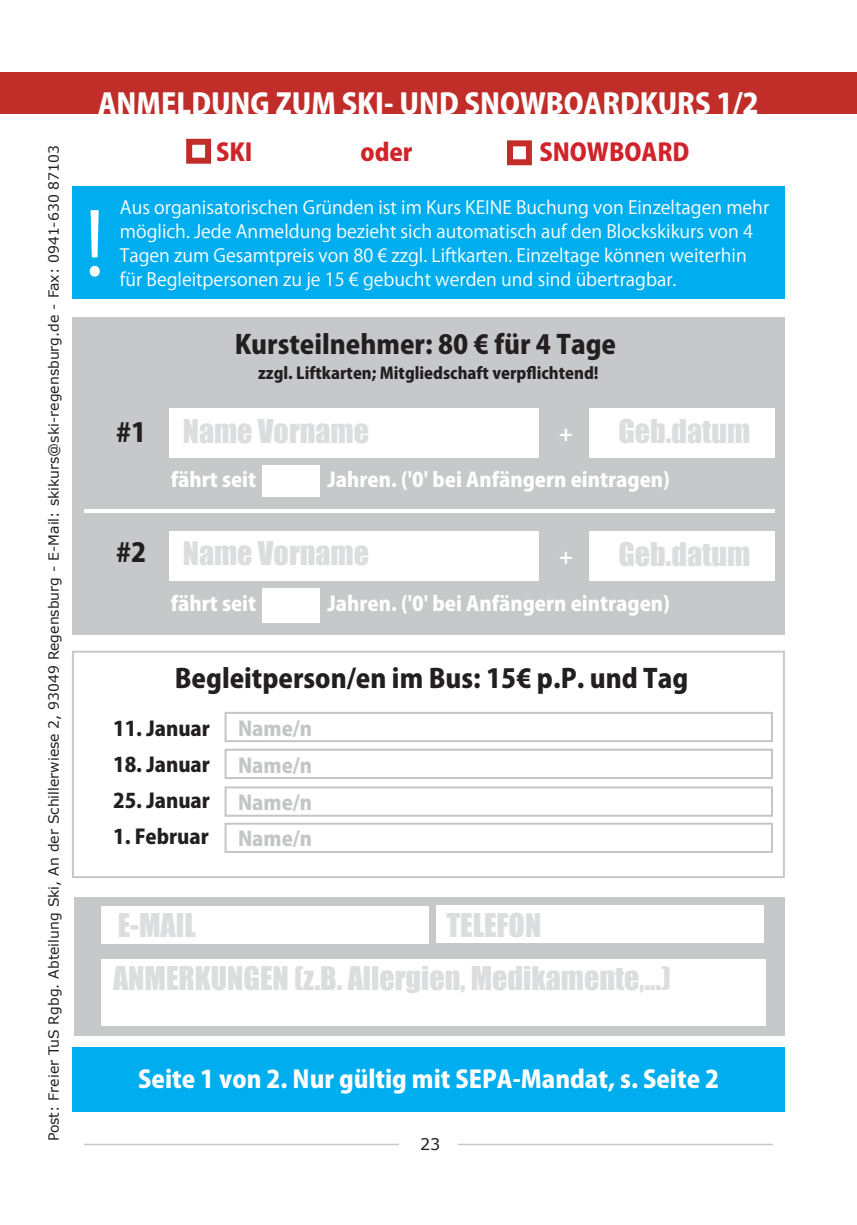
<style>
.page{position:relative;width:857px;height:1225px;background:#fff}
.page>*{position:absolute;margin:0;border:0;box-sizing:border-box;transform-origin:0 0}
.t1{font:86px "Ryo Gothic Plus N";color:#fff}
.t2{font:30px/52.8px "Impact";color:#dcdddf}
.t3{font:800 28px "Ryo Gothic Plus N";color:#fff}
.t4{font:900 26px "Ryo Gothic Plus N";color:#231f20}
.t5{font:900 24px "Ryo Gothic Plus N";color:#fff}
.t6{font:900 24px "Ryo Gothic Plus N";color:#d1232a}
.t7{font:900 20px "Ryo Gothic Plus N";color:#fff}
.t8{font:900 20px "Ryo Gothic Plus N";color:#231f20}
.t9{font:900 20px/37.2px "Ryo Gothic Plus N";color:#c4c5c5;text-align:justify}
.t10{font:18px/24px "Ryo Gothic Plus N";color:#fff}
.t11{font:900 16px "Ryo Gothic Plus N";color:#231f20}
.t12{font:16px "Verdana";color:#231f20}
.t13{font:14px "Verdana";color:#231f20}
</style>
<div class="page">
<div style="left:0;top:72px;width:856px;height:42px;background:#c12e2a"></div>
<hr style="left:84px;top:1143px;width:315px;height:2px;background:#c7c8ca">
<hr style="left:458px;top:1143px;width:314px;height:2px;background:#c7c8ca">
<div style="left:72px;top:317px;width:712px;height:317px;background:#c7c8ca"></div>
<div style="left:74px;top:897px;width:710px;height:138px;background:#c7c8ca"></div>
<div style="left:72px;top:650px;width:712px;height:228px;background:#fff;border:2px solid #c7c8ca"></div>
<div style="left:169px;top:408px;width:370px;height:50px;background:#fff"></div>
<div style="left:169px;top:531px;width:370px;height:50px;background:#fff"></div>
<div style="left:589px;top:408px;width:185px;height:50px;background:#fff"></div>
<div style="left:589px;top:531px;width:185px;height:50px;background:#fff"></div>
<div style="left:101px;top:906px;width:327px;height:37px;background:#fff"></div>
<div style="left:436px;top:905px;width:327px;height:37px;background:#fff"></div>
<div style="left:101px;top:959px;width:663px;height:66px;background:#fff"></div>
<hr style="left:84px;top:509px;width:690px;height:3px;background:#fff">
<div style="left:186px;top:139px;width:25px;height:25px;background:#fff;border:6px solid #c12e2a"></div>
<div style="left:506px;top:140px;width:25px;height:25px;background:#fff;border:6px solid #c12e2a"></div>
<div style="left:72px;top:186px;width:712px;height:113px;background:#00aeef"></div>
<div style="left:224px;top:712px;width:548px;height:30px;background:#fff;border:2px solid #c4c5c5"></div>
<div style="left:224px;top:748px;width:548px;height:31px;background:#fff;border:2px solid #c4c5c5"></div>
<div style="left:224px;top:786px;width:548px;height:30px;background:#fff;border:2px solid #c4c5c5"></div>
<div style="left:224px;top:822px;width:548px;height:31px;background:#fff;border:2px solid #c4c5c5"></div>
<div style="left:262px;top:465px;width:58px;height:31px;background:#fff"></div>
<div style="left:262px;top:588px;width:58px;height:35px;background:#fff"></div>
<div style="left:72px;top:1047px;width:712px;height:65px;background:#00aeef"></div>
<h3 class="t3" style="left:98px;top:85px;width:662px">ANMELDUNG ZUM SKI- UND SNOWBOARDKURS 1/2</h3>
<p class="t13" style="left:44px;top:1141px;width:998px;rotate:-90deg">Post: Freier TuS Rgbg. Abteilung Ski, An der Schillerwiese 2, 93049 Regensburg - E-Mail: skikurs@ski-regensburg.de - Fax: 0941-630 87103</p>
<h3 class="t6" style="left:216px;top:137px;width:38px">SKI</h3>
<h3 class="t6" style="left:360px;top:137px;width:54px">oder</h3>
<h3 class="t6" style="left:539px;top:137px;width:152px">SNOWBOARD</h3>
<p class="t10" style="left:120px;top:196px;width:650px">Aus organisatorischen Gründen ist im Kurs KEINE Buchung von Einzeltagen mehr möglich. Jede Anmeldung bezieht sich automatisch auf den Blockskikurs von 4<br>Tagen zum Gesamtpreis von 80 € zzgl. Liftkarten. Einzeltage können weiterhin</p>
<h1 class="t1" style="left:84px;top:191px;width:23px">!</h1>
<p class="t10" style="left:120px;top:268px;width:558px">für Begleitpersonen zu je 15 € gebucht werden und sind übertragbar.</p>
<h3 class="t4" style="left:234px;top:328px;width:383px">Kursteilnehmer: 80 € für 4 Tage</h3>
<p class="t11" style="left:258px;top:363px;width:342px">zzgl. Liftkarten; Mitgliedschaft verpflichtend!</p>
<h2 class="t2" style="left:618px;top:404px;width:133px">Geb.datum</h2>
<h2 class="t2" style="left:183px;top:404px;width:188px">Name Vorname</h2>
<h3 class="t4" style="left:116px;top:416px;width:32px">#1</h3>
<p class="t7" style="left:558px;top:420px;width:15px">+</p>
<p class="t7" style="left:171px;top:467px;width:87px">fährt seit</p>
<p class="t7" style="left:327px;top:467px;width:344px">Jahren. ('0' bei Anfängern eintragen)</p>
<h2 class="t2" style="left:183px;top:525px;width:188px">Name Vorname</h2>
<h3 class="t4" style="left:116px;top:535px;width:32px">#2</h3>
<h2 class="t2" style="left:618px;top:527px;width:133px">Geb.datum</h2>
<p class="t7" style="left:558px;top:543px;width:15px">+</p>
<p class="t7" style="left:171px;top:590px;width:87px">fährt seit</p>
<p class="t7" style="left:327px;top:590px;width:344px">Jahren. ('0' bei Anfängern eintragen)</p>
<h3 class="t4" style="left:175px;top:661px;width:514px">Begleitperson/en im Bus: 15€ p.P. und Tag</h3>
<p class="t8" style="left:113px;top:716px;width:98px">11. Januar</p>
<p class="t8" style="left:113px;top:752px;width:98px">18. Januar</p>
<p class="t8" style="left:113px;top:788px;width:98px">25. Januar</p>
<p class="t8" style="left:113px;top:824px;width:97px">1. Februar</p>
<p class="t9" style="left:238px;top:711px;width:76px">Name/n Name/n Name/n</p>
<p class="t9" style="left:238px;top:821px;width:76px">Name/n</p>
<h2 class="t2" style="left:113px;top:898px;width:559px;text-indent:333px">TELEFON<br>ANMERKUNGEN (z.B. Allergien, Medikamente,...)</h2>
<h2 class="t2" style="left:118px;top:898px;width:80px">E-MAIL</h2>
<h3 class="t5" style="left:138px;top:1063px;width:582px">Seite 1 von 2. Nur gültig mit SEPA-Mandat, s. Seite 2</h3>
<p class="t12" style="left:420px;top:1132px;width:22px">23</p>
</div>
